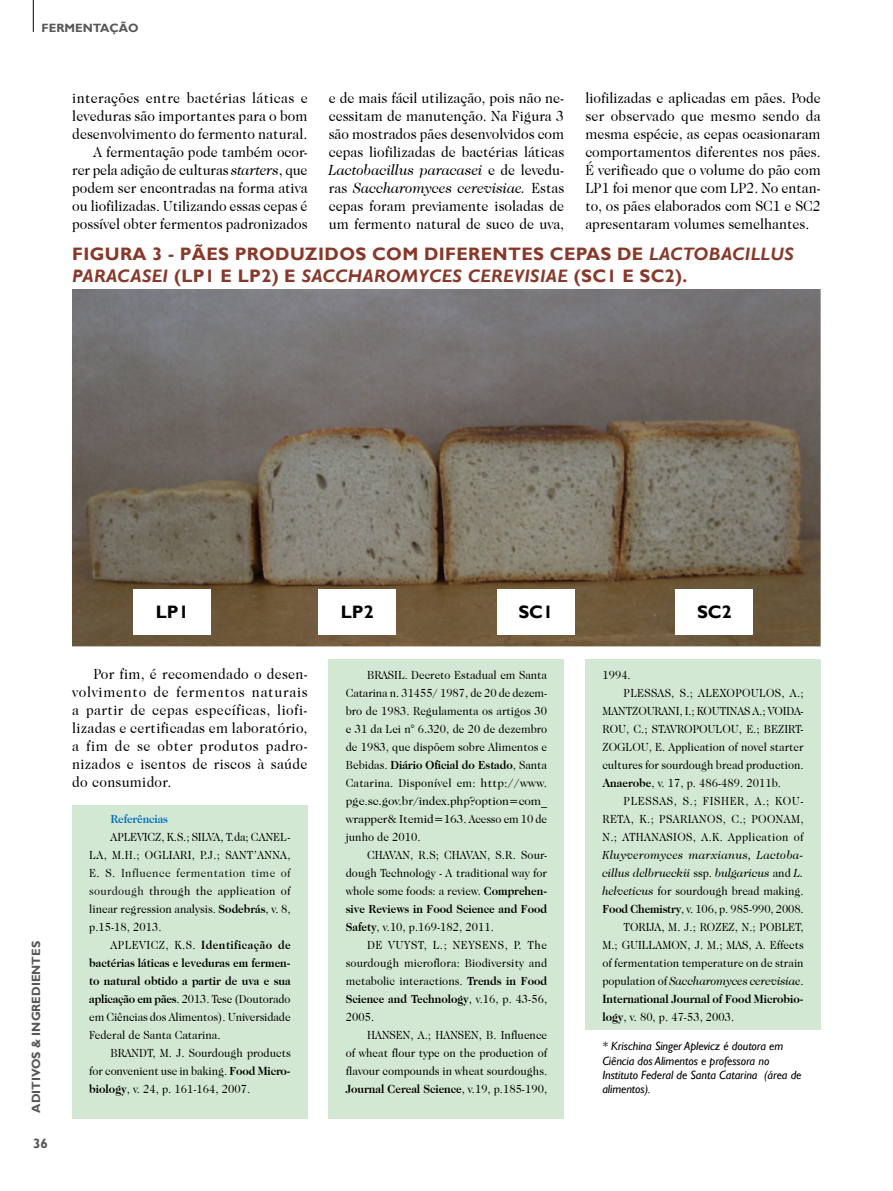
<style>
.page{position:relative;width:893px;height:1191px;background:#fff}
.page>*{position:absolute;margin:0;border:0;box-sizing:border-box;transform-origin:0 0}
.capitulos{font:700 18px/21.6px "Gill Sans";letter-spacing:.02em;color:#883829}
.capitulos-2{font:700 18px "Gill Sans";color:#000}
.texto{font:15px/18px "Caslon 224 IT Cby BT";color:#000;text-align:justify;scale:.93 1}
.t1{font:700 13.5px "Gill Sans";color:#58585a}
.texto-2{font:12px/18px "Caslon 224 IT Cby BT";color:#000;text-align:justify;scale:.93 1}
.texto-3{font:700 12px/18px "ITC Caslon 224";color:#000;text-align:justify;scale:.93 1}
.legenda{font:italic 12px/14.4px "Gill Sans";letter-spacing:-.005em;color:#000}
.t2{font:700 12px "Gill Sans";color:#58585a}
.texto-4{font:700 12px "ITC Caslon 224";letter-spacing:-.01em;color:#0070c0;scale:.93 1}
.s1{font-family:"ITC Caslon 224";font-style:italic}
.s2{font-style:italic}
.s3{color:#141314}
.s4{font-family:"ITC Caslon 224";font-weight:700}
.s5{font-family:"Caslon 224 IT Cby BT";font-weight:400}
</style>
<div class="page">
<hr style="left:33px;top:0;width:1px;height:32px;background:#000">
<div style="left:329px;top:659px;width:235px;height:459px;background:#d3e8d3"></div>
<div style="left:585px;top:659px;width:236px;height:370px;background:#d3e8d3"></div>
<div style="left:72px;top:805px;width:236px;height:313px;background:#d3e8d3"></div>
<img style="left:72px;top:290px;width:749px;height:356px">
<div style="left:133px;top:589px;width:78px;height:45px;background:#fff"></div>
<div style="left:318px;top:589px;width:78px;height:45px;background:#fff"></div>
<div style="left:497px;top:589px;width:78px;height:45px;background:#fff"></div>
<div style="left:675px;top:589px;width:78px;height:45px;background:#fff"></div>
<p class="t2" style="left:42px;top:21px;width:99px">FERMENTAÇÃO</p>
<p class="texto" style="left:72px;top:89px;width:255px">interações entre bactérias láticas e leveduras são importantes para o bom desenvolvimento do fermento natural.</p>
<p class="texto" style="left:72px;top:143px;width:255px;text-indent:21px">A fermentação pode também ocor&shy;rer pela adição de culturas <span class="s1">starters</span>, que podem ser encontradas na forma ativa ou liofilizadas. Utilizando essas cepas é possível obter fermentos padronizados</p>
<p class="capitulos" style="left:72px;top:244px;width:723px">FIGURA 3 - PÃES PRODUZIDOS COM DIFERENTES CEPAS DE <span class="s2">LACTOBACILLUS<br>PARACASEI</span> (LP1 E LP2) E <span class="s2">SACCHAROMYCES CEREVISIAE</span> (SC1 E SC2).</p>
<p class="texto" style="left:329px;top:89px;width:255px">e de mais fácil utilização, pois não ne&shy;cessitam de manutenção. Na Figura 3 são mostrados pães desenvolvidos com cepas liofilizadas de bactérias láticas <span class="s1">Lactobacillus paracasei</span> e de levedu&shy;ras <span class="s1">Saccharomyces cerevisiae.</span> Estas cepas foram previamente isoladas de um fermento natural de suco de uva,</p>
<p class="texto" style="left:585px;top:89px;width:255px">liofilizadas e aplicadas em pães. Pode ser observado que mesmo sendo da mesma espécie, as cepas ocasionaram comportamentos diferentes nos pães.<br>É verificado que o volume do pão com LP1 foi menor que com LP2. No entan&shy;to, os pães elaborados com SC1 e SC2 apresentaram volumes semelhantes.</p>
<p class="t2" style="left:29px;top:1112px;width:173px;rotate:-90deg">ADITIVOS &amp; INGREDIENTES</p>
<p class="t1" style="left:33px;top:1135px;width:16px">36</p>
<p class="capitulos-2" style="left:156px;top:601px;width:34px">LP1</p>
<p class="capitulos-2" style="left:341px;top:601px;width:34px">LP2</p>
<p class="capitulos-2" style="left:518px;top:601px;width:36px">SC1</p>
<p class="capitulos-2" style="left:697px;top:601px;width:36px">SC2</p>
<p class="texto" style="left:72px;top:665px;width:255px;text-indent:21px">Por fim, é recomendado o desen&shy;volvimento de fermentos naturais a partir de cepas específicas, liofi&shy;lizadas e certificadas em laboratório, a fim de se obter produtos padro&shy;nizados e isentos de riscos à saúde do consumidor.</p>
<p class="texto-4" style="left:111px;top:812px;width:63px">Referências</p>
<p class="texto-2" style="left:89px;top:828px;width:218px;text-indent:21px">APLEVICZ, K.S.; SILVA, T.da; CANEL-LA, M.H.; OGLIARI, P.J.; SANT’ANNA, E. S. <span class="s3">Influence fermentation time of sourdough</span> through the application of linear regression analysis. <span class="s4">Sodebrás</span>, v. 8, p.15-18, 2013.</p>
<p class="texto-3" style="left:89px;top:936px;width:218px;text-indent:21px"><span class="s5">APLEVICZ, K.S.</span> Identificação de bactérias láticas e leveduras em fermen&shy;to natural obtido a partir de uva e sua aplicação em pães<span class="s5">. 2013. Tese (Doutorado em Ciências dos Alimentos). Universidade Federal de Santa Catarina.</span></p>
<p class="texto-2" style="left:89px;top:1044px;width:218px;text-indent:21px">BRANDT, M. J. Sourdough products for convenient use in baking. <span class="s4">Food Micro&shy;biology</span>, v. 24, p. 161-164, 2007.</p>
<p class="texto-2" style="left:346px;top:666px;width:218px;text-indent:21px">BRASIL. Decreto Estadual em Santa Catarina n. 31455/ 1987, de 20 de dezem&shy;bro de 1983. Regulamenta os artigos 30 e 31 da Lei n° 6.320, de 20 de dezembro de 1983, que dispõem sobre Alimentos e Bebidas. <span class="s4">Diário Oficial do Estado</span>, Santa Catarina. Disponível em: http://www. pge.sc.gov.br/index.php?option=com_ wrapper&amp; Itemid=163. Acesso em 10 de junho de 2010.</p>
<p class="texto-2" style="left:346px;top:846px;width:218px;text-indent:21px">CHAVAN, R.S; CHAVAN, S.R. Sour&shy;dough Technology - A traditional way for whole some foods: a review. <span class="s4">Comprehen&shy;sive Reviews in Food Science and Food Safety</span>, v.10, p.169-182, 2011.</p>
<p class="texto-2" style="left:346px;top:936px;width:218px;text-indent:21px">DE VUYST, L.; NEYSENS, P. The sourdough microflora: Biodiversity and metabolic interactions. <span class="s4">Trends in Food Science and Technology</span>, v.16, p. 43-56, 2005.</p>
<p class="texto-2" style="left:346px;top:1026px;width:218px;text-indent:21px">HANSEN, A.; HANSEN, B. Influence of wheat flour type on the production of flavour compounds in wheat sourdoughs.<br><span class="s4">Journal Cereal Science</span>, v.19, p.185-190,</p>
<p class="texto-2" style="left:602px;top:666px;width:32px">1994.</p>
<p class="texto-2" style="left:602px;top:684px;width:218px;text-indent:21px">PLESSAS, S.; ALEXOPOULOS, A.; MANTZOURANI, I.; KOUTINAS A.; VOIDA-ROU, C.; STAVROPOULOU, E.; BEZIRT-ZOGLOU, E. Application of novel starter cultures for sourdough bread production.<br><span class="s4">Anaerobe</span>, v. 17, p. 486-489. 2011b.</p>
<p class="texto-2" style="left:602px;top:792px;width:218px;text-indent:21px">PLESSAS, S.; FISHER, A.; KOU-RETA, K.; PSARIANOS, C.; POONAM, N.; ATHANASIOS, A.K. Application of <span class="s1">Kluyveromyces marxianus, Lactoba&shy;cillus delbrueckii</span> ssp. <span class="s1">bulgaricus</span> and <span class="s1">L. helveticus</span> for sourdough bread making.<br><span class="s4">Food Chemistry</span>, v. 106, p. 985-990, 2008.</p>
<p class="texto-2" style="left:602px;top:918px;width:218px;text-indent:21px">TORIJA, M. J.; ROZEZ, N.; POBLET, M.; GUILLAMON, J. M.; MAS, A. Effects of fermentation temperature on de strain population of <span class="s1">Saccharomyces cerevisiae</span>.<br><span class="s4">International Journal of Food Microbio&shy;logy</span>, v. 80, p. 47-53, 2003.</p>
<p class="legenda" style="left:602px;top:1039px;width:201px">* Krischina Singer Aplevicz é doutora em Ciência dos Alimentos e professora no Instituto Federal de Santa Catarina (área de alimentos).</p>
</div>
